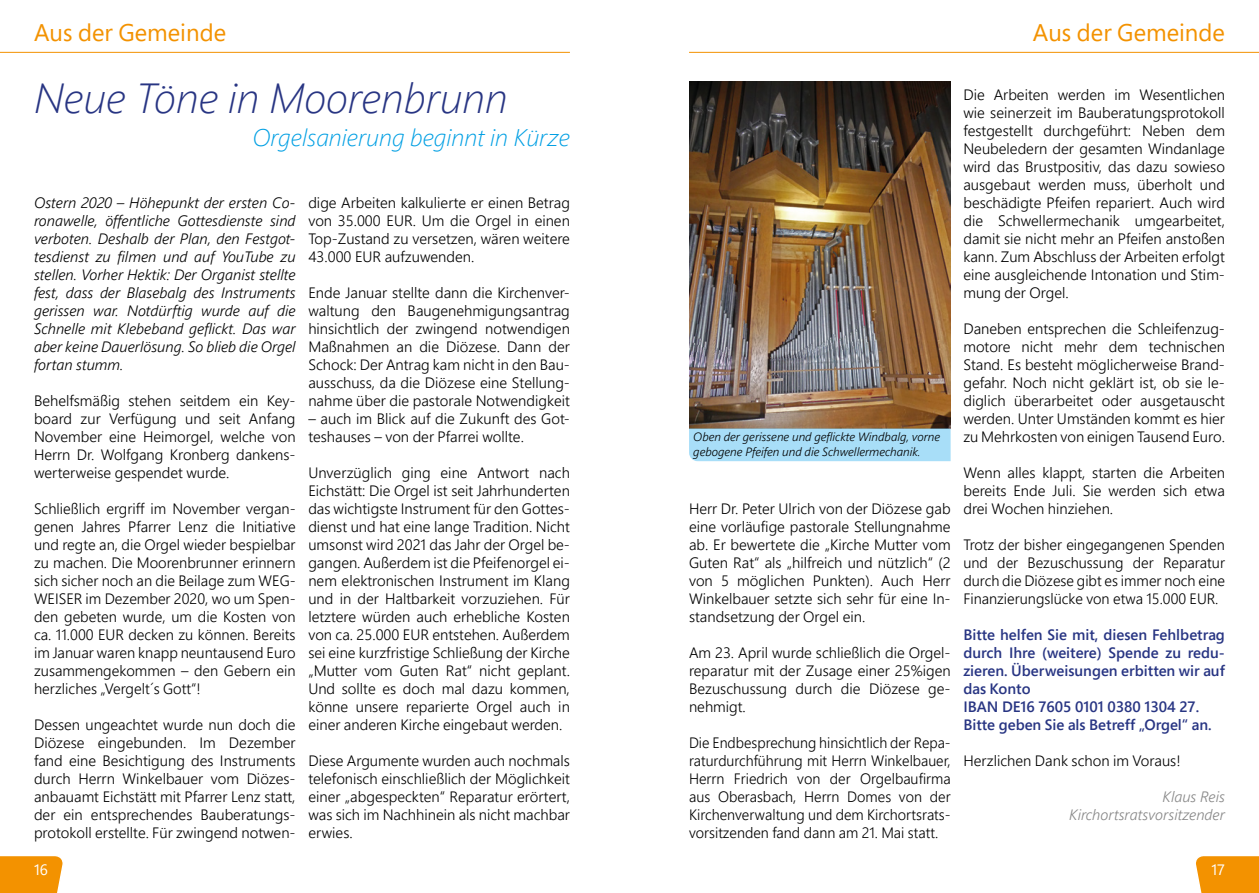
<style>
.page{position:relative;width:1259px;height:893px;background:#fff}
.page>*{position:absolute;margin:0;border:0;box-sizing:border-box;transform-origin:0 0}
.t1{font:italic 300 42px "Segoe Pro";color:#283583}
.t2{font:24px "Segoe Pro";color:#f39200}
.t3{font:italic 300 24px "Segoe Pro";color:#009fe3}
.t4{font:300 15px/18px "Segoe Pro";color:#000;text-align:justify}
.t5{font:italic 300 15px/18px "Segoe Pro";color:#000;text-align:justify}
.t6{font:300 15px/18px "Segoe Pro";color:#000;text-align:justify;scale:.96 1}
.t7{font:600 15px/18px "Segoe Pro";color:#283583}
.t8{font:italic 300 15px/18px "Segoe Pro";color:#878787;text-align:right}
.t9{font:15px "Segoe Pro";color:#fff}
.t10{font:italic 300 12px/14.4px "Segoe Pro";color:#000}
</style>
<div class="page">
<hr style="left:689px;top:52px;width:570px;height:1px;background:#f39200">
<hr style="left:0;top:52px;width:570px;height:1px;background:#f39200">
<svg style="left:0;top:856px;width:63px;height:37px"></svg>
<svg style="left:1196px;top:856px;width:63px;height:37px"></svg>
<img style="left:689px;top:81px;width:261px;height:347px">
<div style="left:689px;top:428px;width:261px;height:33px;background:#a8def8"></div>
<h2 class="t2" style="left:34px;top:16px;width:194px">Aus der Gemeinde</h2>
<h2 class="t2" style="left:1033px;top:16px;width:193px">Aus der Gemeinde</h2>
<h1 class="t1" style="left:34px;top:69px;width:475px">Neue Töne in Moorenbrunn</h1>
<h2 class="t3" style="left:252px;top:121px;width:319px">Orgelsanierung beginnt in Kürze</h2>
<p class="t5" style="left:34px;top:193px;width:263px">Ostern 2020 – Höhepunkt der ersten Co&shy;ronawelle, öffentliche Gottesdienste sind verboten. Deshalb der Plan, den Festgot&shy;tesdienst zu filmen und auf YouTube zu stellen. Vorher Hektik: Der Organist stellte fest, dass der Blasebalg des Instruments gerissen war. Notdürftig wurde auf die Schnelle mit Klebeband geflickt. Das war aber keine Dauerlösung. So blieb die Orgel fortan stumm.</p>
<p class="t4" style="left:34px;top:391px;width:263px">Behelfsmäßig stehen seitdem ein Key&shy;board zur Verfügung und seit Anfang November eine Heimorgel, welche von Herrn Dr. Wolfgang Kronberg dankens&shy;werterweise gespendet wurde.</p>
<p class="t4" style="left:34px;top:499px;width:263px">Schließlich ergriff im November vergan&shy;genen Jahres Pfarrer Lenz die Initiative und regte an, die Orgel wieder bespielbar zu machen. Die Moorenbrunner erinnern sich sicher noch an die Beilage zum WEG-WEISER im Dezember 2020, wo um Spen&shy;den gebeten wurde, um die Kosten von ca. 11.000 EUR decken zu können. Bereits im Januar waren knapp neuntausend Euro zusammengekommen – den Gebern ein herzliches „Vergelt´s Gott“!</p>
<p class="t4" style="left:34px;top:715px;width:263px">Dessen ungeachtet wurde nun doch die Diözese eingebunden. Im Dezember fand eine Besichtigung des Instruments durch Herrn Winkelbauer vom Diözes&shy;anbauamt Eichstätt mit Pfarrer Lenz statt, der ein entsprechendes Bauberatungs&shy;protokoll erstellte. Für zwingend notwen-</p>
<p class="t4" style="left:308px;top:193px;width:263px">dige Arbeiten kalkulierte er einen Betrag von 35.000 EUR. Um die Orgel in einen Top-Zustand zu versetzen, wären weitere 43.000 EUR aufzuwenden.</p>
<p class="t4" style="left:308px;top:283px;width:263px">Ende Januar stellte dann die Kirchenver&shy;waltung den Baugenehmigungsantrag hinsichtlich der zwingend notwendigen Maßnahmen an die Diözese. Dann der Schock: Der Antrag kam nicht in den Bau&shy;ausschuss, da die Diözese eine Stellung&shy;nahme über die pastorale Notwendigkeit</p>
<p class="t4" style="left:308px;top:409px;width:263px">– auch im Blick auf die Zukunft des Got&shy;teshauses – von der Pfarrei wollte.</p>
<p class="t4" style="left:308px;top:463px;width:263px">Unverzüglich ging eine Antwort nach Eichstätt: Die Orgel ist seit Jahrhunderten das wichtigste Instrument für den Gottes&shy;dienst und hat eine lange Tradition. Nicht umsonst wird 2021 das Jahr der Orgel be&shy;gangen. Außerdem ist die Pfeifenorgel ei&shy;nem elektronischen Instrument im Klang und in der Haltbarkeit vorzuziehen. Für letztere würden auch erhebliche Kosten von ca. 25.000 EUR entstehen. Außerdem sei eine kurzfristige Schließung der Kirche „Mutter vom Guten Rat“ nicht geplant.<br>Und sollte es doch mal dazu kommen, könne unsere reparierte Orgel auch in einer anderen Kirche eingebaut werden.</p>
<p class="t4" style="left:308px;top:751px;width:263px">Diese Argumente wurden auch nochmals telefonisch einschließlich der Möglichkeit einer „abgespeckten“ Reparatur erörtert, was sich im Nachhinein als nicht machbar erwies.</p>
<p class="t10" style="left:693px;top:429px;width:248px">Oben der gerissene und geflickte Windbalg, vorne gebogene Pfeifen und die Schwellermechanik.</p>
<p class="t4" style="left:689px;top:499px;width:263px">Herr Dr. Peter Ulrich von der Diözese gab eine vorläufige pastorale Stellungnahme ab. Er bewertete die „Kirche Mutter vom Guten Rat“ als „hilfreich und nützlich“ (2 von 5 möglichen Punkten). Auch Herr Winkelbauer setzte sich sehr für eine In&shy;standsetzung der Orgel ein.</p>
<p class="t4" style="left:689px;top:643px;width:263px">Am 23. April wurde schließlich die Orgel&shy;reparatur mit der Zusage einer 25%igen Bezuschussung durch die Diözese ge&shy;nehmigt.</p>
<p class="t6" style="left:689px;top:733px;width:274px">Die Endbesprechung hinsichtlich der Repa&shy;raturdurchführung mit Herrn Winkelbauer, Herrn Friedrich von der Orgelbaufirma aus Oberasbach, Herrn Domes von der Kirchenverwaltung und dem Kirchortsrats&shy;vorsitzenden fand dann am 21. Mai statt.</p>
<p class="t4" style="left:963px;top:85px;width:263px">Die Arbeiten werden im Wesentlichen wie seinerzeit im Bauberatungsprotokoll festgestellt durchgeführt: Neben dem Neubeledern der gesamten Windanlage wird das Brustpositiv, das dazu sowieso ausgebaut werden muss, überholt und beschädigte Pfeifen repariert. Auch wird die Schwellermechanik umgearbeitet, damit sie nicht mehr an Pfeifen anstoßen kann. Zum Abschluss der Arbeiten erfolgt eine ausgleichende Intonation und Stim&shy;mung der Orgel.</p>
<p class="t4" style="left:963px;top:319px;width:263px">Daneben entsprechen die Schleifenzug&shy;motore nicht mehr dem technischen Stand. Es besteht möglicherweise Brand&shy;gefahr. Noch nicht geklärt ist, ob sie le&shy;diglich überarbeitet oder ausgetauscht werden. Unter Umständen kommt es hier zu Mehrkosten von einigen Tausend Euro.</p>
<p class="t4" style="left:963px;top:463px;width:263px">Wenn alles klappt, starten die Arbeiten bereits Ende Juli. Sie werden sich etwa drei Wochen hinziehen.</p>
<p class="t4" style="left:963px;top:535px;width:263px">Trotz der bisher eingegangenen Spenden und der Bezuschussung der Reparatur durch die Diözese gibt es immer noch eine Finanzierungslücke von etwa 15.000 EUR.</p>
<p class="t7" style="left:963px;top:625px;width:263px">Bitte helfen Sie mit, diesen Fehlbetrag durch Ihre (weitere) Spende zu redu&shy;zieren. Überweisungen erbitten wir auf das Konto<br>IBAN DE16 7605 0101 0380 1304 27.<br>Bitte geben Sie als Betreff „Orgel“ an.</p>
<p class="t4" style="left:963px;top:751px;width:219px">Herzlichen Dank schon im Voraus!</p>
<p class="t8" style="left:1069px;top:787px;width:157px">Klaus Reis<br>Kirchortsratsvorsitzender</p>
<p class="t9" style="left:34px;top:859px;width:15px">16</p>
<p class="t9" style="left:1211px;top:859px;width:15px">17</p>
</div>
